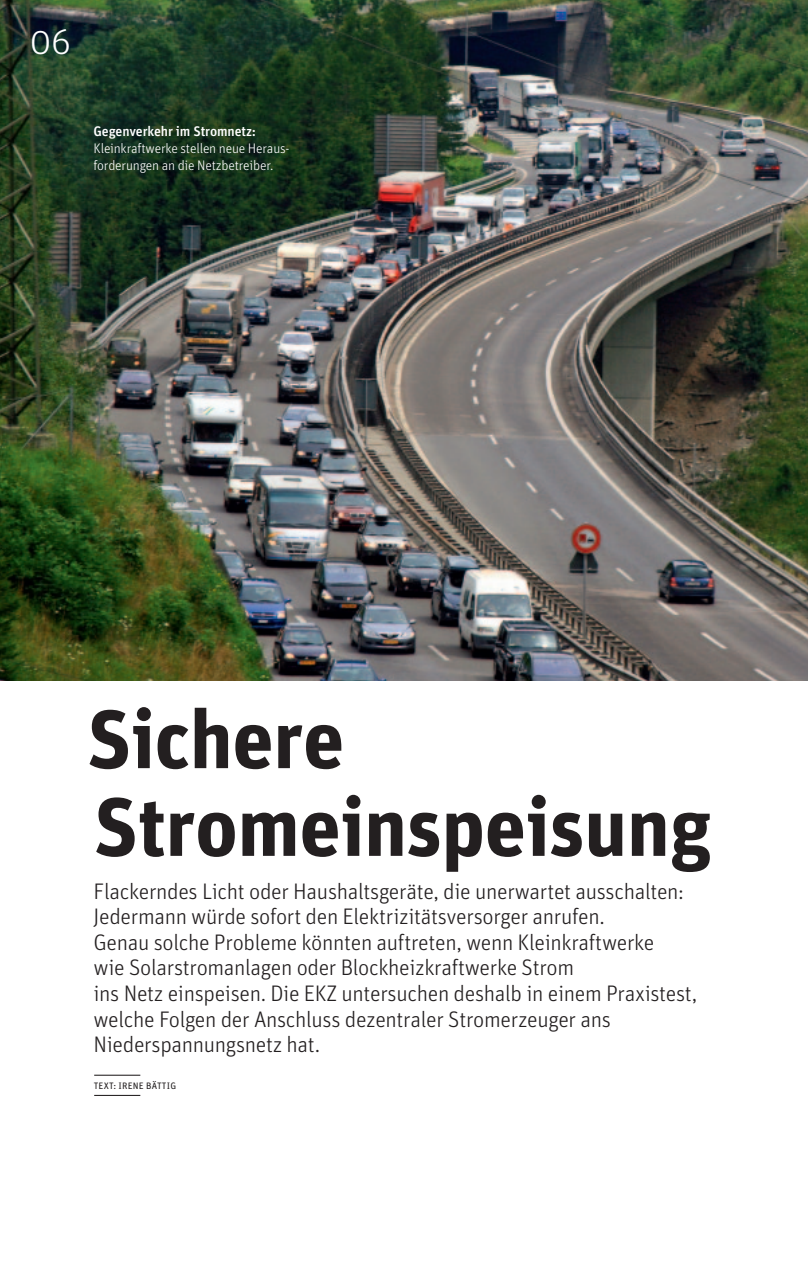
<style>
.page{position:relative;width:808px;height:1263px;background:#fff}
.page>*{position:absolute;margin:0;border:0;box-sizing:border-box;transform-origin:0 0}
.t1{font:700 82.5px/87.8px "Unit";letter-spacing:-.005em;color:#231f20}
.t2{font:300 36px "Unit";color:#fff}
.t3{font:300 22.5px/25.5px "Unit";letter-spacing:-.015em;color:#231f20}
.t4{font:300 13.8px/17px "Unit";letter-spacing:-.015em;color:#fff}
.t5{font:500 13.8px "Unit";letter-spacing:-.01em;color:#fff}
.t6{font:9.3px "Unit";letter-spacing:.02em;color:#231f20}
</style>
<div class="page">
<img style="left:0;top:0;width:808px;height:680px">
<hr style="left:94px;top:1075px;width:46px;height:1px;background:#231f20">
<hr style="left:94px;top:1095px;width:46px;height:1px;background:#231f20">
<h2 class="t2" style="left:30px;top:21px;width:43px">06</h2>
<p class="t5" style="left:94px;top:123px;width:164px">Gegenverkehr im Stromnetz:</p>
<p class="t4" style="left:94px;top:140px;width:198px">Kleinkraftwerke stellen neue Heraus&shy;forderungen an die Netzbetreiber.</p>
<h1 class="t1" style="left:87px;top:694px;width:627px">Sichere<br>Stromeinspeisung</h1>
<p class="t3" style="left:94px;top:878px;width:605px">Flackerndes Licht oder Haushaltsgeräte, die unerwartet ausschalten:<br>Jedermann würde sofort den Elektrizitätsversorger anrufen.<br>Genau solche Probleme könnten auftreten, wenn Kleinkraftwerke<br>wie Solarstromanlagen oder Blockheizkraftwerke Strom<br>ins Netz einspeisen. Die EKZ untersuchen deshalb in einem Praxistest, welche Folgen der Anschluss dezentraler Stromerzeuger ans Niederspannungsnetz hat.</p>
<p class="t6" style="left:94px;top:1080px;width:82px">TEXT: IRENE BÄTTIG</p>
</div>
